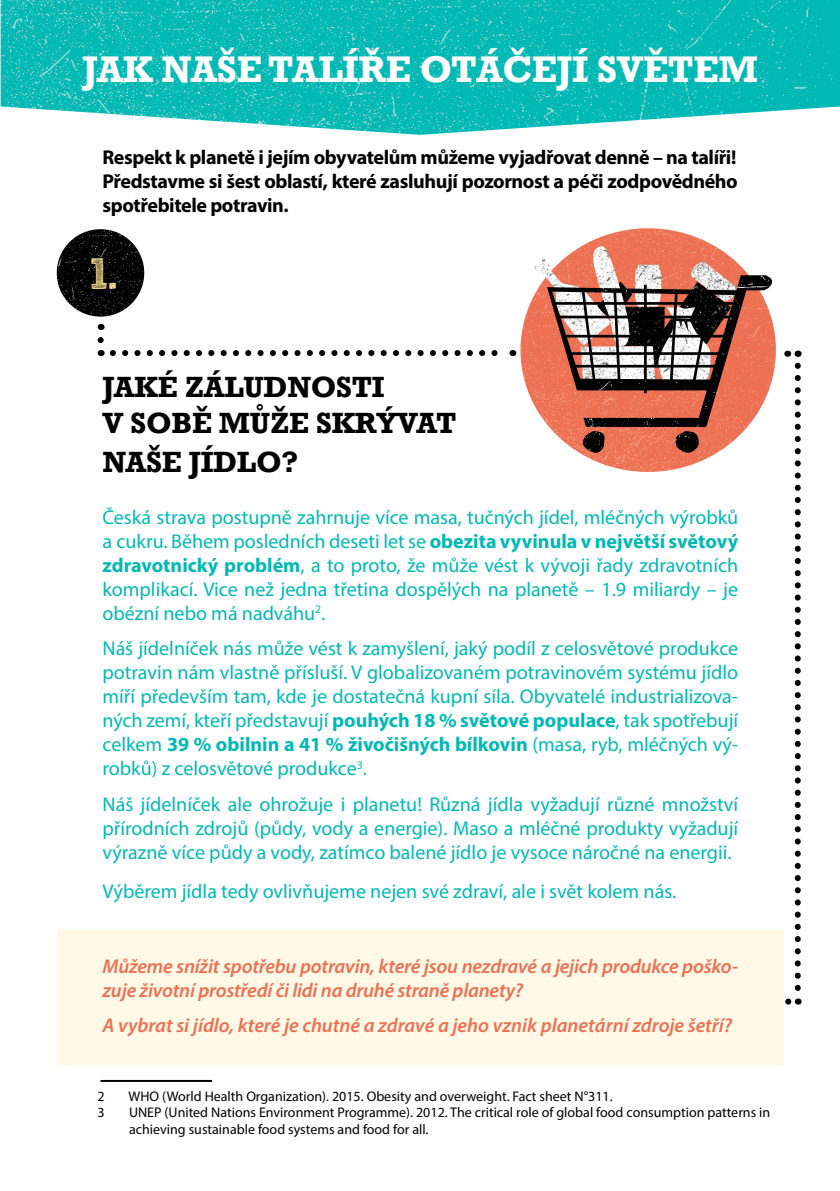
<style>
.page{position:relative;width:840px;height:1191px;background:#fff}
.page>*{position:absolute;margin:0;border:0;box-sizing:border-box;transform-origin:0 0}
.t1{font:44px "Sketch Rockwell";color:#ffe895}
.t2{font:700 38px "Rockwell WGL";color:#fff}
.t3{font:700 30px/37.2px "Rockwell WGL";letter-spacing:-.01em;color:#000}
.t4{font:20px/24px "Myriad Pro";color:#00b9b5;text-align:justify}
.t5{font:italic 600 20px/24px "Myriad Pro";letter-spacing:-.01em;color:#ee7053}
.t6{font:700 20px/24px "Myriad Pro";letter-spacing:-.02em;color:#000;text-align:justify}
.t7{font:14px/16.8px "Myriad Pro";color:#000}
.s1{font-weight:700}
</style>
<div class="page">
<svg style="left:786px;top:351px;width:12px;height:6px"></svg>
<svg style="left:794px;top:366px;width:6px;height:638px"></svg>
<svg style="left:783px;top:998px;width:4px;height:6px"></svg>
<img style="left:1px;top:0;width:838px;height:135px">
<div style="left:57px;top:929px;width:726px;height:136px;background:#fff9e6"></div>
<img style="left:520px;top:228px;width:255px;height:244px">
<svg style="left:533px;top:243px;width:203px;height:144px"></svg>
<svg style="left:546px;top:275px;width:38px;height:178px;fill:#ee7053"></svg>
<img style="left:584px;top:275px;width:189px;height:178px">
<img style="left:57px;top:229px;width:87px;height:87px;border-radius:44px">
<svg style="left:113px;top:350px;width:385px;height:6px"></svg>
<svg style="left:98px;top:340px;width:6px;height:16px"></svg>
<hr style="left:100px;top:1080px;width:112px;height:2px;background:#000">
<h2 class="t2" style="left:82px;top:38px;width:105px">JAK NAŠE</h2>
<h2 class="t2" style="left:268px;top:38px;width:25px">TALÍŘE</h2>
<h2 class="t2" style="left:419px;top:38px;width:28px">OTÁČE</h2>
<h2 class="t2" style="left:556px;top:38px;width:68px">JÍ SVĚTEM</h2>
<p class="t6" style="left:102px;top:144px;width:636px">Respekt k planetě i jejím obyvatelům můžeme vyjadřovat denně – na talíři!<br>Představme si šest oblastí, které zasluhují pozornost a péči zodpovědného spotřebitele potravin.</p>
<h1 class="t1" style="left:89px;top:250px;width:29px">1.</h1>
<h3 class="t3" style="left:102px;top:366px;width:355px">Jaké záludnosti<br>v sobě může skrývat naše jídlo?</h3>
<p class="t4" style="left:102px;top:505px;width:637px">Česká strava postupně zahrnuje více masa, tučných jídel, mléčných výrobků a cukru. Během posledních deseti let se <span class="s1">obezita vyvinula v největší světový zdravotnický problém</span>, a to proto, že může vést k vývoji řady zdravotních komplikací. Vice než jedna třetina dospělých na planetě – 1.9 miliardy – je obézní nebo má nadváhu<sup>2</sup>.</p>
<p class="t4" style="left:102px;top:636px;width:637px">Náš jídelníček nás může vést k zamyšlení, jaký podíl z celosvětové produkce potravin nám vlastně přísluší. V globalizovaném potravinovém systému jídlo míří především tam, kde je dostatečná kupní síla. Obyvatelé industrializova&shy;ných zemí, kteří představují <span class="s1">pouhých 18 % světové populace</span>, tak spotřebují celkem <span class="s1">39 % obilnin a 41 % živočišných bílkovin</span> (masa, ryb, mléčných vý&shy;robků) z celosvětové produkce<sup>3</sup>.</p>
<p class="t4" style="left:102px;top:791px;width:637px">Náš jídelníček ale ohrožuje i planetu! Různá jídla vyžadují různé množství přírodních zdrojů (půdy, vody a energie). Maso a mléčné produkty vyžadují výrazně více půdy a vody, zatímco balené jídlo je vysoce náročné na energii.</p>
<p class="t4" style="left:102px;top:879px;width:575px">Výběrem jídla tedy ovlivňujeme nejen své zdraví, ale i svět kolem nás.</p>
<p class="t5" style="left:102px;top:954px;width:636px">Můžeme snížit spotřebu potravin, které jsou nezdravé a jejich produkce poško&shy;zuje životní prostředí či lidi na druhé straně planety?</p>
<p class="t5" style="left:102px;top:1013px;width:630px">A vybrat si jídlo, které je chutné a zdravé a jeho vznik planetární zdroje šetří?</p>
<p class="t7" style="left:98px;top:1087px;width:9px">2</p>
<p class="t7" style="left:128px;top:1087px;width:485px">WHO (World Health Organization). 2015. Obesity and overweight. Fact sheet N°311.</p>
<p class="t7" style="left:98px;top:1104px;width:9px">3</p>
<p class="t7" style="left:129px;top:1104px;width:642px">UNEP (United Nations Environment Programme). 2012. The critical role of global food consumption patterns in achieving sustainable food systems and food for all.</p>
</div>
